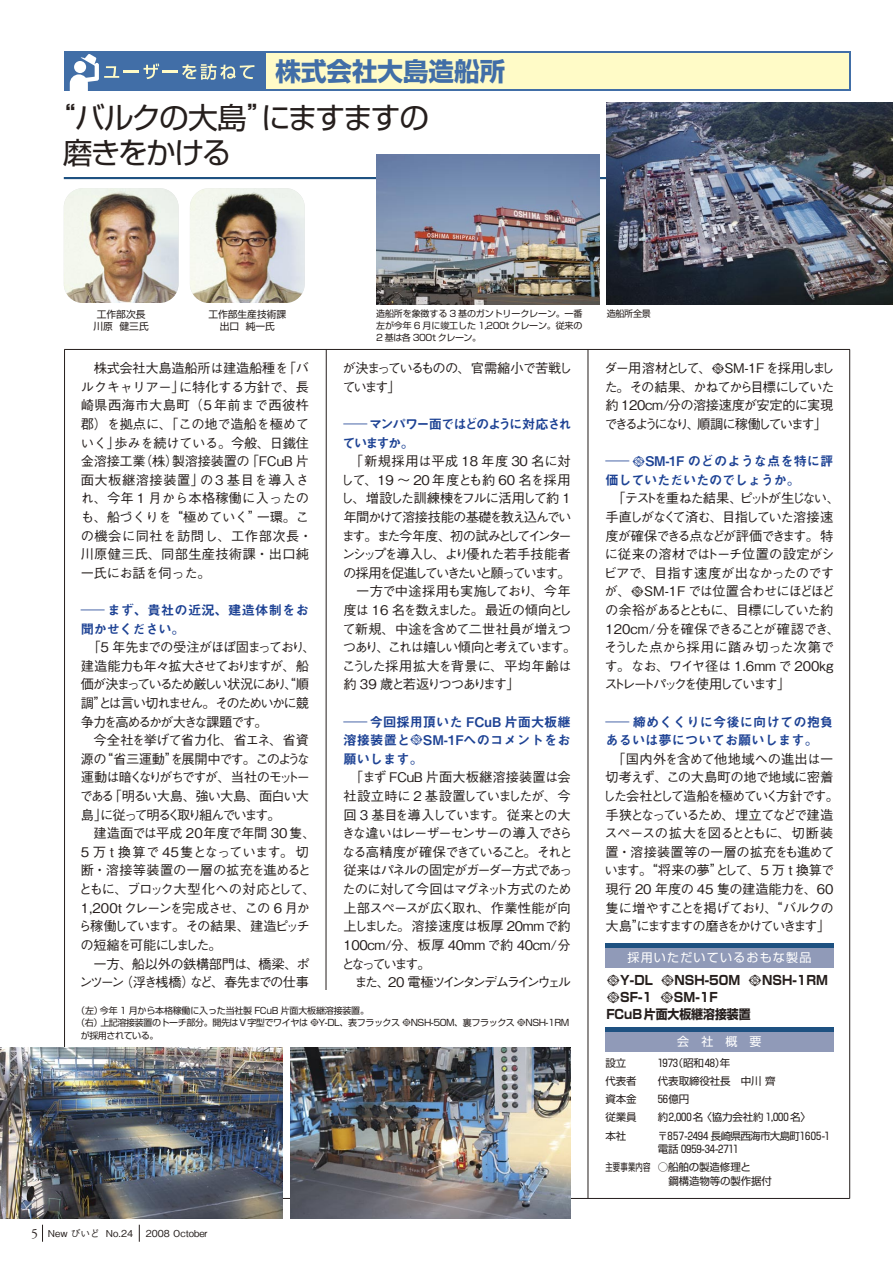
<style>
.page{position:relative;width:893px;height:1263px;background:#fff}
.page>*{position:absolute;margin:0;border:0;box-sizing:border-box;transform-origin:0 0}
.t1{font:29.7px/35.1px "Shin Go Pro";letter-spacing:-.065em;color:#251e1c}
.t2{font:700 25.5px "Shin Go Pro";color:#416ea7}
.t3{font:500 13.35px/18.6px "Gothic BBB Pro";letter-spacing:-.06em;color:#251e1c}
.t4{font:500 13.35px/18.6px "Gothic BBB Pro";letter-spacing:-.02em;color:#251e1c}
.t5{font:500 13.35px/18.6px "Gothic BBB Pro";letter-spacing:-.125em;color:#251e1c}
.t6{font:13.35px/18.6px "Midashi Go Pro MB31";color:#1d4294;text-align:justify}
.t7{font:500 13.35px "Gothic BBB Pro";letter-spacing:-.005em;color:#251e1c}
.t8{font:500 13.35px "Gothic BBB Pro";letter-spacing:-.14em;color:#251e1c}
.t9{font:13.35px/18.6px "Midashi Go Pro MB31";letter-spacing:-.025em;color:#1d4294}
.t10{font:13.35px/18.6px "Midashi Go Pro MB31";letter-spacing:-.12em;color:#1d4294}
.t11{font:13.35px/18.6px "Midashi Go Pro MB31";letter-spacing:.02em;color:#1d4294}
.t12{font:500 13.35px "Gothic BBB Pro";letter-spacing:-.19em;color:#251e1c}
.t13{font:500 13.35px "Gothic BBB Pro";letter-spacing:-.165em;color:#251e1c}
.t14{font:500 13.35px "Gothic BBB Pro";letter-spacing:-.2em;color:#251e1c}
.t15{font:500 13.35px "Gothic BBB Pro";letter-spacing:-.025em;color:#251e1c}
.t16{font:500 13.35px "Gothic BBB Pro";letter-spacing:-.11em;color:#251e1c}
.t17{font:500 13.35px "Gothic BBB Pro";letter-spacing:-.105em;color:#251e1c}
.t18{font:500 13.35px "Gothic BBB Pro";letter-spacing:-.095em;color:#251e1c}
.t19{font:700 12.75px/16.8px "Shin Go Pro";color:#251e1c;scale:.93 1}
.t20{font:12px "Shin Go Pro";letter-spacing:.1em;color:#fff}
.t21{font:10.5px "Shin Go Pro";letter-spacing:-.01em;color:#251e1c}
.t22{font:10.5px/13.8px "Shin Go Pro";letter-spacing:-.065em;color:#251e1c}
.t23{font:10.5px/13.8px "Shin Go Pro";letter-spacing:-.01em;color:#251e1c;scale:.7 1}
.t24{font:9.75px/12px "Shin Go Pro";color:#251e1c;text-align:center}
.t25{font:500 9.6px "Gothic BBB Pro";color:#251e1c}
.t26{font:9px/11.7px "Shin Go Pro";letter-spacing:-.025em;color:#251e1c;text-align:justify}
.t27{font:9px "Shin Go Pro";letter-spacing:-.045em;color:#251e1c}
.t28{font:9px "Shin Go Pro";letter-spacing:-.05em;color:#251e1c}
.s1{font-family:"Gothic BBB Pro";font-weight:500}
.s2{font-family:"Bead"}
.s3{font-family:"Adobe Garamond Pro";font-weight:400;font-size:13.8px}
.s4{font-family:"Bead";font-weight:400}
.s5{font-family:"Bead";font-weight:400;font-size:13.8px}
</style>
<div class="page">
<img style="left:64px;top:188px;width:115px;height:115px">
<img style="left:190px;top:188px;width:115px;height:115px">
<svg style="left:42px;top:1225px;width:1px;height:17px"></svg>
<svg style="left:139px;top:1225px;width:1px;height:17px"></svg>
<div style="left:64px;top:51px;width:786px;height:40px;background:#416ea7"></div>
<div style="left:266px;top:53px;width:582px;height:36px;background:#fffbc7"></div>
<svg style="left:70px;top:54px;width:184px;height:37px"></svg>
<hr style="left:65px;top:1198px;width:785px;height:1px;background:#251e1c">
<hr style="left:64px;top:349px;width:1px;height:849px;background:#251e1c">
<hr style="left:326px;top:349px;width:1px;height:641px;background:#251e1c">
<hr style="left:588px;top:349px;width:1px;height:849px;background:#251e1c">
<hr style="left:64px;top:349px;width:786px;height:1px;background:#251e1c">
<hr style="left:849px;top:349px;width:1px;height:849px;background:#251e1c">
<hr style="left:64px;top:177px;width:786px;height:2px;background:#1e5181">
<img style="left:607px;top:103px;width:286px;height:201px">
<img style="left:0;top:1047px;width:282px;height:171px">
<img style="left:290px;top:1047px;width:281px;height:171px">
<img style="left:376px;top:155px;width:224px;height:149px">
<div style="left:605px;top:1028px;width:228px;height:24px;background:#909ab8"></div>
<hr style="left:605px;top:1028px;width:228px;height:4px;background:#1e5181">
<div style="left:605px;top:944px;width:228px;height:23px;background:#909ab8"></div>
<div style="left:605px;top:943px;width:228px;height:5px;background:#1e5181"></div>
<h2 class="t2" style="left:276px;top:51px;width:231px">株式会社大島造船所</h2>
<h1 class="t1" style="left:63px;top:96px;width:368px;text-indent:-16px">“バルクの大島”にますますの磨きをかける</h1>
<p class="t24" style="left:94px;top:307px;width:57px">工作部次長川原 健三氏</p>
<p class="t24" style="left:208px;top:307px;width:79px">工作部生産技術課出口 純一氏</p>
<p class="t4" style="left:81px;top:357px;width:233px">　株式会社大島造船所は建造船種を「バルクキャリアー」に特化する方針で、長崎県西海市大島町（5年前まで西彼杵郡）を拠点に、「この地で造船を極めていく」歩みを続けている。今般、日鐵住金溶接工業（株）製溶接装置の「FCuB 片面大板継溶接装置」の3 基目を導入され、今年 1 月から本格稼働に入ったのも、船づくりを“極めていく”一環。この機会に同社を訪問し、工作部次長・川原健三氏、同部生産技術課・出口純一氏にお話を伺った。</p>
<p class="t11" style="left:81px;top:599px;width:230px"><span class="s1">―</span>まず、貴社の近況、建造体制をお聞かせください。</p>
<p class="t5" style="left:81px;top:636px;width:236px;text-indent:7px">「5 年先までの受注がほぼ固まっており、建造能力も年々拡大させておりますが、船価が決まっているため厳しい状況にあり、“順調”とは言い切れません。そのためいかに競争力を高めるかが大きな課題です。</p>
<p class="t3" style="left:80px;top:729px;width:232px;text-align:justify;text-indent:14px">今全社を挙げて省力化、省エネ、省資源の“省三運動”を展開中です。このような運動は暗くなりがちですが、当社のモットーである「明るい大島、強い大島、面白い大島」に従って明るく取り組んでいます。</p>
<p class="t3" style="left:79px;top:822px;width:239px;text-indent:15px">建造面では平成 20年度で年間 30隻、<br>5 万 t 換算で 45隻となっています。切断・溶接等装置の一層の拡充を進めるとともに、ブロック大型化への対応として、<br>1,200t クレーンを完成させ、この 6 月から稼働しています。その結果、建造ピッチの短縮を可能にしました。</p>
<p class="t3" style="left:79px;top:952px;width:232px;text-align:right">一方、船以外の鉄構部門は、橋梁、ポンツーン（浮き桟橋）など、春先までの仕事</p>
<p class="t26" style="left:376px;top:307px;width:208px">造船所を象徴する 3 基のガントリークレーン。一番左が今年 6 月に竣工した 1,200t クレーン。従来の2 基は各 300t クレーン。</p>
<p class="t5" style="left:342px;top:357px;width:231px">が決まっているものの、官需縮小で苦戦しています」</p>
<p class="t10" style="left:342px;top:413px;width:231px"><span class="s1">―</span>マンパワー面ではどのように対応されていますか。</p>
<p class="t7" style="left:350px;top:450px;width:222px">「新規採用は平成 18 年度 30 名に対</p>
<p class="t15" style="left:341px;top:469px;width:232px">して、19 ～ 20 年度とも約 60 名を採用</p>
<p class="t3" style="left:341px;top:487px;width:232px">し、増設した訓練棟をフルに活用して約 1</p>
<p class="t16" style="left:343px;top:506px;width:229px">年間かけて溶接技能の基礎を教え込んでい</p>
<p class="t12" style="left:342px;top:525px;width:232px">ます。また今年度、初の試みとしてインター</p>
<p class="t17" style="left:342px;top:543px;width:231px">ンシップを導入し、より優れた若手技能者</p>
<p class="t13" style="left:343px;top:562px;width:229px">の採用を促進していきたいと願っています。</p>
<p class="t3" style="left:356px;top:580px;width:216px">一方で中途採用も実施しており、今年</p>
<p class="t18" style="left:343px;top:599px;width:230px">度は 16 名を数えました。最近の傾向とし</p>
<p class="t3" style="left:342px;top:618px;width:230px">て新規、中途を含めて二世社員が増えつ</p>
<p class="t8" style="left:343px;top:636px;width:235px">つあり、これは嬉しい傾向と考えています。</p>
<p class="t7" style="left:342px;top:655px;width:231px">こうした採用拡大を背景に、平均年齢は</p>
<p class="t8" style="left:343px;top:674px;width:178px">約 39 歳と若返りつつあります」</p>
<p class="t6" style="left:343px;top:711px;width:229px"><span class="s1">―</span>今回採用頂いた FCuB 片面大板継溶接装置と<span class="s2">*</span>SM-1Fへのコメントをお願いします。</p>
<p class="t3" style="left:341px;top:766px;width:233px;text-indent:8px">「まず FCuB 片面大板継溶接装置は会社設立時に 2 基設置していましたが、今回 3 基目を導入しています。従来との大きな違いはレーザーセンサーの導入でさらなる高精度が確保できていること。それと従来はパネルの固定がガーダー方式であったのに対して今回はマグネット方式のため上部スペースが広く取れ、作業性能が向上しました。溶接速度は板厚 20mmで約<br>100cm/分、板厚 40mm で約 40cm/分となっています。</p>
<p class="t14" style="left:355px;top:971px;width:218px">また、20 電極ツインタンデムラインウェル</p>
<p class="t26" style="left:76px;top:1003px;width:294px">（左）今年 1 月から本格稼働に入った当社製 FCuB 片面大板継溶接装置。</p>
<p class="t27" style="left:76px;top:1015px;width:495px">（右）上記溶接装置のトーチ部分。開先はV字型でワイヤは <span class="s2">*</span>Y-DL、表フラックス <span class="s2">*</span>NSH-50M、裏フラックス <span class="s2">*</span>NSH-1RM</p>
<p class="t28" style="left:81px;top:1028px;width:79px">が採用されている。</p>
<p class="t25" style="left:31px;top:1225px;width:103px"><span class="s3">5</span> New びいど No.24</p>
<p class="t25" style="left:146px;top:1225px;width:63px">2008 October</p>
<p class="t26" style="left:607px;top:307px;width:46px">造船所全景</p>
<p class="t3" style="left:604px;top:357px;width:232px;text-align:justify">ダー用溶材として、<span class="s4">*</span>SM-1Fを採用しました。その結果、かねてから目標にしていた約 120cm/分の溶接速度が安定的に実現できるようになり、順調に稼働しています」</p>
<p class="t9" style="left:605px;top:450px;width:230px"><span class="s1">―</span><span class="s2">*</span>SM-1F のどのような点を特に評価していただいたのでしょうか。</p>
<p class="t3" style="left:604px;top:487px;width:238px;text-indent:8px">「テストを重ねた結果、ピットが生じない、手直しがなくて済む、目指していた溶接速度が確保できる点などが評価できます。特に従来の溶材ではトーチ位置の設定がシビアで、目指す速度が出なかったのですが、<span class="s4">*</span>SM-1F では位置合わせにほどほどの余裕があるとともに、目標にしていた約<br>120cm/分を確保できることが確認でき、そうした点から採用に踏み切った次第です。なお、ワイヤ径は 1.6mm で 200kgストレートパックを使用しています」</p>
<p class="t6" style="left:605px;top:711px;width:230px"><span class="s1">―</span>締めくくりに今後に向けての抱負あるいは夢についてお願いします。</p>
<p class="t3" style="left:603px;top:748px;width:238px;text-align:center">「国内外を含めて他地域への進出は一切考えず、この大島町の地で地域に密着した会社として造船を極めていく方針です。手狭となっているため、埋立てなどで建造スペースの拡大を図るとともに、切断装置・溶接装置等の一層の拡充をも進めています。“将来の夢”として、5 万 t 換算で現行 20 年度の 45 隻の建造能力を、60隻に増やすことを掲げており、“バルクの大島”にますますの磨きをかけていきます」</p>
<p class="t20" style="left:627px;top:948px;width:185px">採用いただいているおもな製品</p>
<p class="t19" style="left:606px;top:970px;width:240px"><span class="s5">*</span>Y-DL <span class="s5">*</span>NSH-50M <span class="s5">*</span>NSH-1RM <span class="s5">*</span>SF-1 <span class="s5">*</span>SM-1F<br>FCuB片面大板継溶接装置</p>
<p class="t20" style="left:677px;top:1032px;width:86px">会社概要</p>
<p class="t21" style="left:605px;top:1055px;width:22px">設立</p>
<p class="t21" style="left:658px;top:1055px;width:74px">1973（昭和48）年</p>
<p class="t21" style="left:605px;top:1073px;width:33px">代表者</p>
<p class="t21" style="left:658px;top:1073px;width:119px">代表取締役社長　中川 齊</p>
<p class="t21" style="left:605px;top:1091px;width:33px">資本金</p>
<p class="t21" style="left:658px;top:1091px;width:33px">56億円</p>
<p class="t21" style="left:605px;top:1109px;width:33px">従業員</p>
<p class="t21" style="left:658px;top:1109px;width:155px">約2,000名 〈協力会社約 1,000名〉</p>
<p class="t21" style="left:605px;top:1127px;width:22px">本社</p>
<p class="t22" style="left:657px;top:1127px;width:174px">〒857-2494 長崎県西海市大島町1605-1電話 0959-34-2711</p>
<p class="t23" style="left:658px;top:1159px;width:165px;text-indent:-53px">主要事業内容 ○船舶の製造修理と<br>　鋼構造物等の製作据付</p>
</div>
